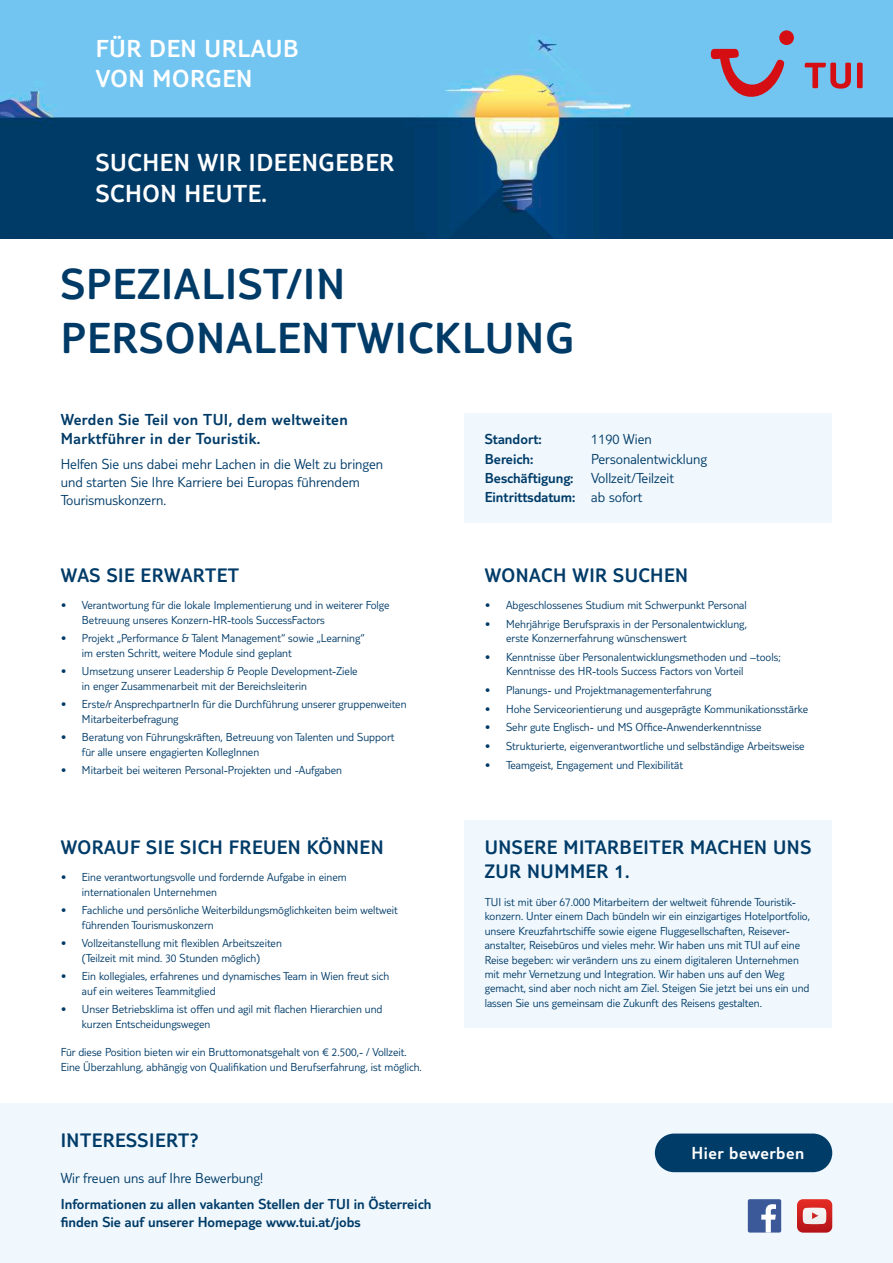
<style>
.page{position:relative;width:893px;height:1263px;background:#fff}
.page>*{position:absolute;margin:0;border:0;box-sizing:border-box;transform-origin:0 0}
.t1{font:300 45px/54px "TUI Type";letter-spacing:.025em;color:#003b68}
.t2{font:300 25.5px/30.6px "TUI Type";letter-spacing:.025em;color:#fff}
.t3{font:300 20.25px/24.3px "TUI Type";letter-spacing:.025em;color:#003b68}
.t4{font:300 18px "TUI Type";letter-spacing:.025em;color:#fff}
.t5{font:300 16.5px/19.8px "TUI Type";letter-spacing:.025em;color:#003b68}
.t6{font:300 15px/19.4px "TUI Type";color:#003b68}
.t7{font:300 15px/18px "TUI Type";color:#003b68}
.t8{font:300 12px/14.4px "TUI Type";color:#003b68}
.s1{font-style:inherit}
</style>
<div class="page">
<div style="left:464px;top:820px;width:368px;height:208px;background:#f0f8fd"></div>
<div style="left:0;top:1103px;width:893px;height:160px;background:#f0f8fd"></div>
<div style="left:464px;top:414px;width:368px;height:109px;background:#f0f8fd"></div>
<img style="left:0;top:0;width:893px;height:238px">
<svg style="left:805px;top:63px;width:58px;height:26px;background:#9d7590"></svg>
<svg style="left:711px;top:49px;width:74px;height:48px;background:#9387a6"></svg>
<div style="left:779px;top:30px;width:15px;height:15px;background:#d40e13;border-radius:50%"></div>
<div style="left:655px;top:1133px;width:177px;height:39px;background:#003c68;border-radius:19px"></div>
<div style="left:748px;top:1199px;width:33px;height:33px;background:#3b5998;border-radius:2px"></div>
<svg style="left:761px;top:1204px;width:15px;height:28px"></svg>
<svg style="left:797px;top:1199px;width:35px;height:33px"></svg>
<h2 class="t2" style="left:96px;top:32px;width:205px">FÜR DEN URLAUB<br>VON MORGEN</h2>
<h2 class="t2" style="left:96px;top:147px;width:300px">SUCHEN WIR IDEENGEBER<br>SCHON HEUTE.</h2>
<h1 class="t1" style="left:61px;top:256px;width:515px">SPEZIALIST/IN<br>PERSONALENTWICKLUNG</h1>
<h3 class="t5" style="left:61px;top:409px;width:289px">Werden Sie Teil von TUI, dem weltweiten<br>Marktführer in der Touristik.</h3>
<p class="t6" style="left:61px;top:455px;width:324px;line-height:18px">Helfen Sie uns dabei mehr Lachen in die Welt zu bringen und starten Sie Ihre Karriere bei Europas führendem<br>Tourismuskonzern.</p>
<h3 class="t3" style="left:61px;top:563px;width:180px">WAS SIE ERWARTET</h3>
<p class="t8" style="left:82px;top:598px;width:309px;text-indent:-21px">• Verantwortung für die lokale Implementierung und in weiterer Folge<br>Betreuung unseres Konzern-HR-tools SuccessFactors</p>
<p class="t8" style="left:82px;top:631px;width:284px;text-indent:-21px">• Projekt „Performance &amp; Talent Management“ sowie „Learning“ im ersten Schritt, weitere Module sind geplant</p>
<p class="t8" style="left:82px;top:664px;width:277px;text-indent:-21px">• Umsetzung unserer Leadership &amp; People Development-Ziele in enger Zusammenarbeit mit der Bereichsleiterin</p>
<p class="t8" style="left:82px;top:697px;width:326px;text-indent:-21px">• Erste/r AnsprechpartnerIn für die Durchführung unserer gruppenweiten<br>Mitarbeiterbefragung</p>
<p class="t8" style="left:82px;top:730px;width:314px;text-indent:-21px">• Beratung von Führungskräften, Betreuung von Talenten und Support für alle unsere engagierten KollegInnen</p>
<p class="t8" style="left:61px;top:763px;width:283px">• Mitarbeit bei weiteren Personal-Projekten und -Aufgaben</p>
<h3 class="t3" style="left:61px;top:835px;width:324px">WORAUF SIE SICH FREUEN KÖNNEN</h3>
<p class="t8" style="left:82px;top:870px;width:266px;text-indent:-21px">• Eine verantwortungsvolle und fordernde Aufgabe in einem internationalen Unternehmen</p>
<p class="t8" style="left:82px;top:903px;width:317px;text-indent:-21px">• Fachliche und persönliche Weiterbildungsmöglichkeiten beim weltweit führenden Tourismuskonzern</p>
<p class="t8" style="left:61px;top:936px;width:223px;text-align:center">• Vollzeitanstellung mit flexiblen Arbeitszeiten (Teilzeit mit mind. 30 Stunden möglich)</p>
<p class="t8" style="left:82px;top:969px;width:309px;text-indent:-21px">• Ein kollegiales, erfahrenes und dynamisches Team in Wien freut sich auf ein weiteres Teammitglied</p>
<p class="t8" style="left:82px;top:1002px;width:302px;text-indent:-21px">• Unser Betriebsklima ist offen und agil mit flachen Hierarchien und kurzen Entscheidungswegen</p>
<p class="t8" style="left:61px;top:1045px;width:363px">Für diese Position bieten wir ein Bruttomonatsgehalt von € 2.500,- / Vollzeit.<br>Eine Überzahlung, abhängig von Qualifikation und Berufserfahrung, ist möglich.</p>
<h3 class="t3" style="left:61px;top:1128px;width:140px">INTERESSIERT?</h3>
<p class="t6" style="left:61px;top:1168px;width:204px">Wir freuen uns auf Ihre Bewerbung!</p>
<p class="t7" style="left:61px;top:1195px;width:372px">Informationen zu allen vakanten Stellen der TUI in Österreich finden Sie auf unserer Homepage www.tui.at/jobs</p>
<p class="t7" style="left:485px;top:430px;width:58px">Standort:</p>
<p class="t6" style="left:591px;top:429px;width:62px">1190 Wien</p>
<p class="t7" style="left:485px;top:449px;width:50px">Bereich:</p>
<p class="t6" style="left:485px;top:449px;width:224px;text-indent:107px">Personalentwicklung<br><span class="s1">Beschäftigung:</span> Vollzeit/Teilzeit<br><span class="s1">Eintrittsdatum:</span> ab sofort</p>
<h3 class="t3" style="left:485px;top:563px;width:205px">WONACH WIR SUCHEN</h3>
<p class="t8" style="left:485px;top:598px;width:263px">• Abgeschlossenes Studium mit Schwerpunkt Personal</p>
<p class="t8" style="left:506px;top:616px;width:242px;text-indent:-21px">• Mehrjährige Berufspraxis in der Personalentwicklung, erste Konzernerfahrung wünschenswert</p>
<p class="t8" style="left:506px;top:649px;width:276px;text-indent:-21px">• Kenntnisse über Personalentwicklungsmethoden und –tools;<br>Kenntnisse des HR-tools Success Factors von Vorteil</p>
<p class="t8" style="left:485px;top:682px;width:228px">• Planungs- und Projektmanagementerfahrung</p>
<p class="t8" style="left:485px;top:701px;width:325px">• Hohe Serviceorientierung und ausgeprägte Kommunikationsstärke</p>
<p class="t8" style="left:485px;top:720px;width:278px">• Sehr gute Englisch- und MS Office-Anwenderkenntnisse</p>
<p class="t8" style="left:485px;top:738px;width:321px">• Strukturierte, eigenverantwortliche und selbständige Arbeitsweise</p>
<p class="t8" style="left:485px;top:757px;width:200px">• Teamgeist, Engagement und Flexibilität</p>
<h3 class="t3" style="left:485px;top:835px;width:328px">UNSERE MITARBEITER MACHEN UNS<br>ZUR NUMMER 1.</h3>
<p class="t8" style="left:485px;top:894px;width:327px">TUI ist mit über 67.000 Mitarbeitern der weltweit führende Touristik&shy;konzern. Unter einem Dach bündeln wir ein einzigartiges Hotelportfolio, unsere Kreuzfahrtschiffe sowie eigene Fluggesellschaften, Reisever&shy;anstalter, Reisebüros und vieles mehr. Wir haben uns mit TUI auf eine Reise begeben: wir verändern uns zu einem digitaleren Unternehmen mit mehr Vernetzung und Integration. Wir haben uns auf den Weg gemacht, sind aber noch nicht am Ziel. Steigen Sie jetzt bei uns ein und lassen Sie uns gemeinsam die Zukunft des Reisens gestalten.</p>
<h3 class="t4" style="left:692px;top:1143px;width:114px">Hier bewerben</h3>
</div>
